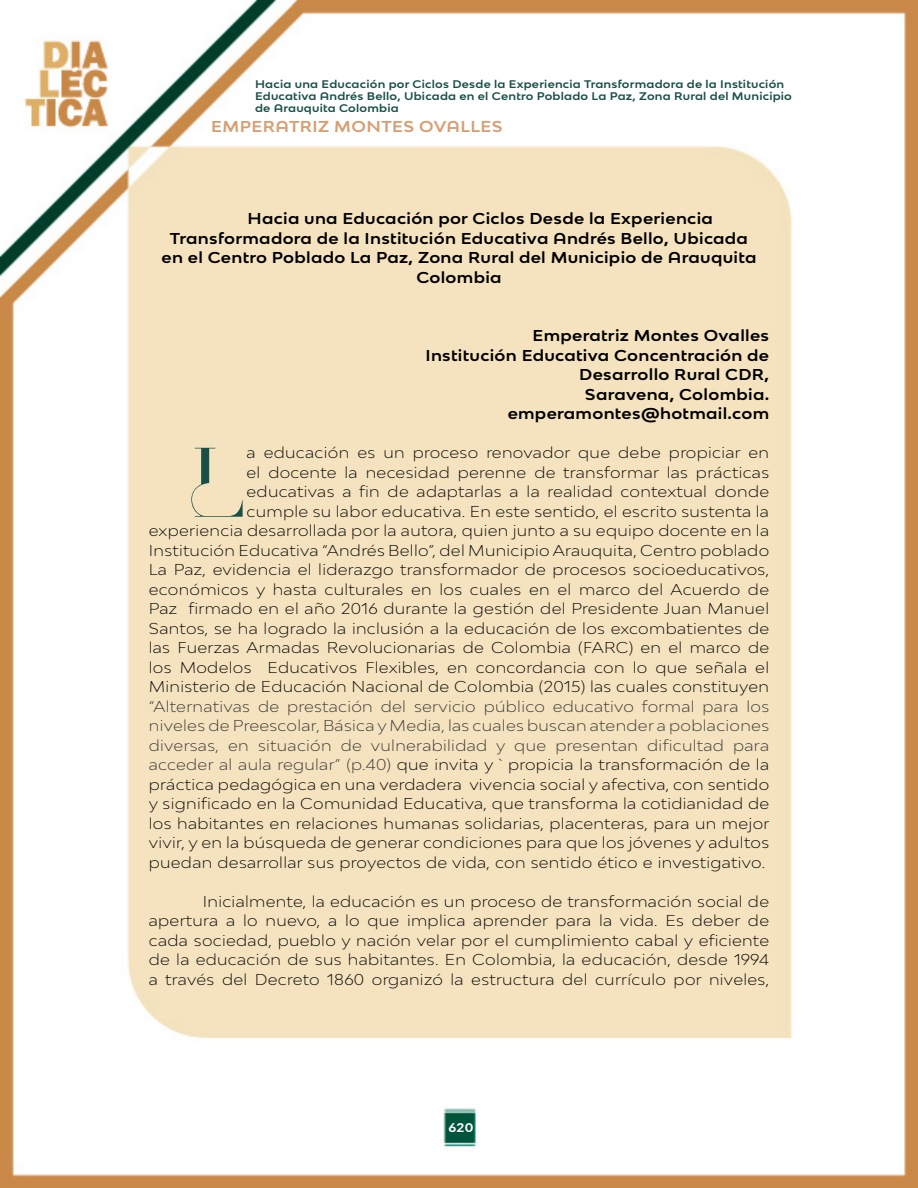
<style>
.page{position:relative;width:918px;height:1188px;background:#fff}
.page>*{position:absolute;margin:0;border:0;box-sizing:border-box;transform-origin:0 0}
.t1{font:99.15px "Nisantasi Typeface";color:#184f46}
.t2{font:300 expanded 15px/19.5px "Bw Modelica";letter-spacing:.02em;color:#000;text-align:justify}
.t3{font:700 expanded 15px/19.5px "Bw Modelica SS01";letter-spacing:.02em;color:#000;text-align:right}
.t4{font:700 expanded 15px "Bw Modelica SS01";letter-spacing:.03em;color:#d89e70}
.t5{font:700 expanded 12px "Bw Modelica SS01";color:#fff}
.t6{font:700 expanded 10.5px/12px "Bw Modelica SS01";letter-spacing:.02em;color:#184f46}
.s1{color:#333}
</style>
<div class="page">
<img style="left:0;top:0;width:918px;height:1188px">
<p class="t6" style="left:255px;top:78px;width:538px">Hacia una Educación por Ciclos Desde la Experiencia Transformadora de la Institución<br>Educativa Andrés Bello, Ubicada en el Centro Poblado La Paz, Zona Rural del Municipio de Arauquita Colombia</p>
<p class="t4" style="left:211px;top:117px;width:293px">EMPERATRIZ MONTES OVALLES</p>
<p class="t3" style="left:248px;top:209px;width:467px">Hacia una Educación por Ciclos Desde la Experiencia</p>
<p class="t3" style="left:170px;top:228px;width:580px">Transformadora de la Institución Educativa Andrés Bello, Ubicada</p>
<p class="t3" style="left:162px;top:248px;width:596px">en el Centro Poblado La Paz, Zona Rural del Municipio de Arauquita</p>
<p class="t3" style="left:416px;top:267px;width:87px">Colombia</p>
<p class="t3" style="left:425px;top:326px;width:345px">Emperatriz Montes Ovalles<br>Institución Educativa Concentración de<br>Desarrollo Rural CDR,<br>Saravena, Colombia. emperamontes@hotmail.com</p>
<p class="t2" style="left:149px;top:443px;width:622px;text-align:right">a educación es un proceso renovador que debe propiciar en<br>el docente la necesidad perenne de transformar las prácticas<br>educativas a fin de adaptarlas a la realidad contextual donde<br>cumple su labor educativa. En este sentido, el escrito sustenta la<br>experiencia desarrollada por la autora, quien junto a su equipo docente en la Institución Educativa “Andrés Bello”, del Municipio Arauquita, Centro poblado La Paz, evidencia el liderazgo transformador de procesos socioeducativos, económicos y hasta culturales en los cuales en el marco del Acuerdo de Paz firmado en el año 2016 durante la gestión del Presidente Juan Manuel Santos, se ha logrado la inclusión a la educación de los excombatientes de las Fuerzas Armadas Revolucionarias de Colombia (FARC) en el marco de los Modelos Educativos Flexibles, en concordancia con lo que señala el Ministerio de Educación Nacional de Colombia (2015) las cuales constituyen</p>
<p class="t2" style="left:149px;top:696px;width:622px"><span class="s1">“Alternativas de prestación del servicio público educativo formal para los niveles de Preescolar, Básica y Media, las cuales buscan atender a poblaciones diversas, en situación de vulnerabilidad y que presentan dificultad para acceder al aula regular” (p.40)</span> que invita y `propicia la transformación de la práctica pedagógica en una verdadera vivencia social y afectiva, con sentido y significado en la Comunidad Educativa, que transforma la cotidianidad de los habitantes en relaciones humanas solidarias, placenteras, para un mejor vivir, y en la búsqueda de generar condiciones para que los jóvenes y adultos puedan desarrollar sus proyectos de vida, con sentido ético e investigativo.</p>
<p class="t2" style="left:149px;top:891px;width:622px;text-indent:54px">Inicialmente, la educación es un proceso de transformación social de apertura a lo nuevo, a lo que implica aprender para la vida. Es deber de cada sociedad, pueblo y nación velar por el cumplimiento cabal y eficiente de la educación de sus habitantes. En Colombia, la educación, desde 1994 a través del Decreto 1860 organizó la estructura del currículo por niveles,</p>
<h1 class="t1" style="left:189px;top:424px;width:57px">L</h1>
<p class="t5" style="left:449px;top:1119px;width:26px">620</p>
</div>
